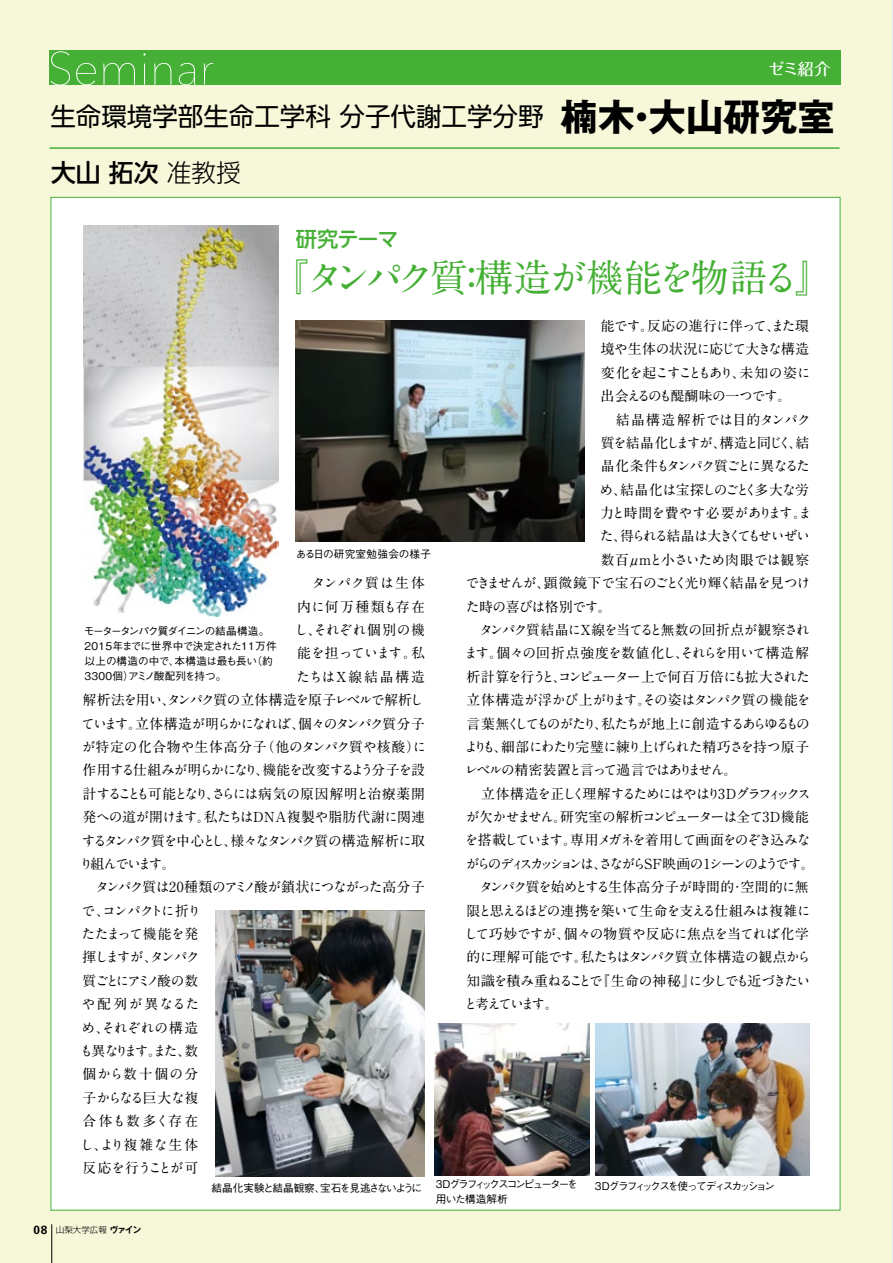
<style>
.page{position:relative;width:893px;height:1263px;background:#fff}
.page>*{position:absolute;margin:0;border:0;box-sizing:border-box;transform-origin:0 0}
.t1{font:700 38.25px "A1 Mincho Std";letter-spacing:-.12em;color:#45b035}
.t2{font:25.5px "UD Shin Go Pro";color:#000}
.t3{font:500 24.75px "UD Shin Go Pro";color:#000}
.t4{font:500 21.3px "UD Shin Go NT Pro";letter-spacing:-.05em;color:#45b035}
.t5{font:500 15.9px "Folk Pro";color:#fff}
.t6{font:700 13.8px "A1 Mincho Std";letter-spacing:-.07em;color:#000}
.t7{font:700 13.8px "A1 Mincho Std";letter-spacing:-.115em;color:#000}
.t8{font:700 13.8px "A1 Mincho Std";letter-spacing:-.09em;color:#000}
.t9{font:700 13.8px "A1 Mincho Std";letter-spacing:-.025em;color:#000}
.t10{font:700 13.8px "A1 Mincho Std";letter-spacing:-.125em;color:#000}
.t11{font:700 13.8px "A1 Mincho Std";letter-spacing:-.175em;color:#000}
.t12{font:700 13.8px "A1 Mincho Std";letter-spacing:-.1em;color:#000}
.t13{font:700 13.8px "A1 Mincho Std";letter-spacing:-.045em;color:#000}
.t14{font:700 13.8px "A1 Mincho Std";color:#000}
.t15{font:700 13.8px "A1 Mincho Std";letter-spacing:-.05em;color:#000}
.t16{font:700 13.8px "A1 Mincho Std";letter-spacing:-.17em;color:#000}
.t17{font:700 13.8px "A1 Mincho Std";letter-spacing:-.035em;color:#000}
.t18{font:700 13.8px "A1 Mincho Std";letter-spacing:-.01em;color:#000}
.t19{font:700 13.8px "A1 Mincho Std";letter-spacing:-.04em;color:#000}
.t20{font:700 13.8px "A1 Mincho Std";letter-spacing:.045em;color:#000}
.t21{font:700 13.8px "A1 Mincho Std";letter-spacing:.055em;color:#000}
.t22{font:700 13.8px "A1 Mincho Std";letter-spacing:-.13em;color:#000}
.t23{font:700 13.8px "A1 Mincho Std";letter-spacing:-.145em;color:#000}
.t24{font:700 13.8px "A1 Mincho Std";letter-spacing:.015em;color:#000}
.t25{font:700 13.8px "A1 Mincho Std";letter-spacing:-.205em;color:#000}
.t26{font:700 13.8px "A1 Mincho Std";letter-spacing:-.12em;color:#000}
.t27{font:700 13.8px "A1 Mincho Std";letter-spacing:-.19em;color:#000}
.t28{font:700 13.8px "A1 Mincho Std";letter-spacing:.135em;color:#000}
.t29{font:700 13.8px "A1 Mincho Std";letter-spacing:.01em;color:#000}
.t30{font:700 13.8px "A1 Mincho Std";letter-spacing:.11em;color:#000}
.t31{font:700 13.8px "A1 Mincho Std";letter-spacing:.075em;color:#000}
.t32{font:700 13.8px "A1 Mincho Std";letter-spacing:-.185em;color:#000}
.t33{font:500 10.65px/14.9px "Gothic BBB Pro";letter-spacing:-.04em;color:#000}
.t34{font:500 10.65px/14.9px "Gothic BBB Pro";letter-spacing:-.175em;color:#000}
.t35{font:500 10.65px "Gothic BBB Pro";letter-spacing:-.115em;color:#000}
.t36{font:500 10.65px "Gothic BBB Pro";letter-spacing:.01em;color:#000}
.t37{font:300 8.55px "Shin Go Pro";color:#000}
.s1{font-family:"Gothic MB101 Pro";font-weight:700;font-size:37.2px}
.s2{font-weight:300}
.s3{font-family:"Nova SSK";font-weight:700;font-size:11.7px}
.s4{font-family:"Gothic MB101 Pro De";font-weight:700}
</style>
<div class="page">
<div style="left:0;top:0;width:892px;height:1263px;background:#f7f8da"></div>
<div style="left:51px;top:197px;width:789px;height:1013px;background:#fff"></div>
<hr style="left:892px;top:0;width:1px;height:1263px;background:#dfeaf8">
<div style="left:49px;top:51px;width:792px;height:34px;background:#45b035"></div>
<hr style="left:49px;top:147px;width:790px;height:2px;background:#45b035">
<svg style="left:51px;top:51px;width:19px;height:34px"></svg>
<svg style="left:76px;top:63px;width:20px;height:22px"></svg>
<svg style="left:103px;top:63px;width:32px;height:22px"></svg>
<svg style="left:143px;top:53px;width:3px;height:32px"></svg>
<svg style="left:154px;top:63px;width:17px;height:22px"></svg>
<svg style="left:179px;top:63px;width:16px;height:22px"></svg>
<svg style="left:204px;top:63px;width:9px;height:22px"></svg>
<hr style="left:52px;top:1224px;width:1px;height:39px;background:#000">
<img style="left:83px;top:226px;width:195px;height:390px">
<img style="left:296px;top:321px;width:288px;height:221px">
<img style="left:216px;top:911px;width:209px;height:266px">
<img style="left:435px;top:1024px;width:154px;height:151px">
<img style="left:595px;top:1024px;width:214px;height:151px">
<p class="t5" style="left:768px;top:55px;width:64px">ゼミ紹介</p>
<h2 class="t2" style="left:50px;top:96px;width:786px">生命環境学部生命工学科 分子代謝工学分野 <span class="s1">楠木・大山研究室</span></h2>
<h3 class="t3" style="left:51px;top:153px;width:191px">大山 拓次 <span class="s2">准教授</span></h3>
<h3 class="t4" style="left:296px;top:222px;width:104px">研究テーマ</h3>
<h1 class="t1" style="left:270px;top:247px;width:565px">『タンパク質：構造が機能を物語る』</h1>
<p class="t36" style="left:296px;top:545px;width:137px">ある日の研究室勉強会の様子</p>
<p class="t20" style="left:297px;top:572px;width:129px">　タンパク質は生体</p>
<p class="t21" style="left:297px;top:595px;width:129px">内に何万種類も存在</p>
<p class="t20" style="left:295px;top:619px;width:132px">し、それぞれ個別の機</p>
<p class="t6" style="left:297px;top:642px;width:129px">能を担っています。私</p>
<p class="t28" style="left:296px;top:665px;width:130px">たちはX線結晶構造</p>
<p class="t8" style="left:83px;top:689px;width:343px">解析法を用い、タンパク質の立体構造を原子レベルで解析し</p>
<p class="t7" style="left:81px;top:712px;width:345px">ています。立体構造が明らかになれば、個々のタンパク質分子</p>
<p class="t14" style="left:82px;top:736px;width:346px">が特定の化合物や生体高分子（他のタンパク質や核酸）に</p>
<p class="t8" style="left:83px;top:759px;width:344px">作用する仕組みが明らかになり、機能を改変するよう分子を設</p>
<p class="t7" style="left:83px;top:782px;width:344px">計することも可能となり、さらには病気の原因解明と治療薬開</p>
<p class="t9" style="left:83px;top:806px;width:344px">発への道が開けます。私たちはDNA複製や脂肪代謝に関連</p>
<p class="t12" style="left:82px;top:829px;width:345px">するタンパク質を中心とし、様々なタンパク質の構造解析に取</p>
<p class="t11" style="left:79px;top:852px;width:98px">り組んでいます。</p>
<p class="t6" style="left:83px;top:876px;width:344px">　タンパク質は20種類のアミノ酸が鎖状につながった高分子</p>
<p class="t12" style="left:81px;top:899px;width:121px">で、コンパクトに折り</p>
<p class="t19" style="left:82px;top:923px;width:118px">たたまって機能を発</p>
<p class="t26" style="left:83px;top:946px;width:119px">揮しますが、タンパク</p>
<p class="t27" style="left:83px;top:969px;width:117px">質ごとにアミノ酸の数</p>
<p class="t30" style="left:82px;top:993px;width:119px">や配列が異なるた</p>
<p class="t29" style="left:82px;top:1016px;width:118px">め、それぞれの構造</p>
<p class="t25" style="left:80px;top:1040px;width:120px">も異なります。また、数</p>
<p class="t31" style="left:83px;top:1063px;width:117px">個から数十個の分</p>
<p class="t6" style="left:83px;top:1086px;width:117px">子からなる巨大な複</p>
<p class="t14" style="left:83px;top:1110px;width:117px">合体も数多く存在</p>
<p class="t21" style="left:80px;top:1133px;width:120px">し、より複雑な生体</p>
<p class="t13" style="left:83px;top:1156px;width:117px">反応を行うことが可</p>
<p class="t33" style="left:84px;top:622px;width:194px">モータータンパク質ダイニンの結晶構造。<br>2015年までに世界中で決定された11万件以上の構造の中で、本構造は最も長い（約<br>3300個）アミノ酸配列を持つ。</p>
<p class="t15" style="left:601px;top:315px;width:210px">能です。反応の進行に伴って、また環</p>
<p class="t6" style="left:601px;top:338px;width:210px">境や生体の状況に応じて大きな構造</p>
<p class="t6" style="left:601px;top:361px;width:211px">変化を起こすこともあり、未知の姿に</p>
<p class="t8" style="left:601px;top:385px;width:192px">出会えるのも醍醐味の一つです。</p>
<p class="t24" style="left:601px;top:408px;width:211px">　結晶構造解析では目的タンパク</p>
<p class="t22" style="left:601px;top:431px;width:210px">質を結晶化しますが、構造と同じく、結</p>
<p class="t10" style="left:601px;top:455px;width:211px">晶化条件もタンパク質ごとに異なるた</p>
<p class="t6" style="left:600px;top:478px;width:211px">め、結晶化は宝探しのごとく多大な労</p>
<p class="t15" style="left:600px;top:502px;width:213px">力と時間を費やす必要があります。ま</p>
<p class="t23" style="left:600px;top:525px;width:212px">た、得られる結晶は大きくてもせいぜい</p>
<p class="t6" style="left:601px;top:548px;width:210px">数百μmと小さいため肉眼では観察</p>
<p class="t8" style="left:465px;top:572px;width:346px">できませんが、顕微鏡下で宝石のごとく光り輝く結晶を見つけ</p>
<p class="t19" style="left:466px;top:595px;width:148px">た時の喜びは格別です。</p>
<p class="t6" style="left:467px;top:618px;width:344px">　タンパク質結晶にX線を当てると無数の回折点が観察され</p>
<p class="t17" style="left:464px;top:642px;width:346px">ます。個々の回折点強度を数値化し、それらを用いて構造解</p>
<p class="t6" style="left:467px;top:665px;width:345px">析計算を行うと、コンピューター上で何百万倍にも拡大された</p>
<p class="t18" style="left:467px;top:689px;width:346px">立体構造が浮かび上がります。その姿はタンパク質の機能を</p>
<p class="t16" style="left:467px;top:712px;width:345px">言葉無くしてものがたり、私たちが地上に創造するあらゆるもの</p>
<p class="t6" style="left:464px;top:735px;width:346px">よりも、細部にわたり完璧に練り上げられた精巧さを持つ原子</p>
<p class="t7" style="left:464px;top:759px;width:274px">レベルの精密装置と言って過言ではありません。</p>
<p class="t10" style="left:467px;top:782px;width:346px">　立体構造を正しく理解するためにはやはり3Dグラフィックス</p>
<p class="t6" style="left:466px;top:806px;width:345px">が欠かせません。研究室の解析コンピューターは全て3D機能</p>
<p class="t7" style="left:465px;top:829px;width:347px">を搭載しています。専用メガネを着用して画面をのぞき込みな</p>
<p class="t11" style="left:466px;top:852px;width:350px">がらのディスカッションは、さながらSF映画の1シーンのようです。</p>
<p class="t6" style="left:467px;top:876px;width:343px">　タンパク質を始めとする生体高分子が時間的・空間的に無</p>
<p class="t6" style="left:467px;top:899px;width:345px">限と思えるほどの連携を築いて生命を支える仕組みは複雑に</p>
<p class="t9" style="left:464px;top:922px;width:346px">して巧妙ですが、個々の物質や反応に焦点を当てれば化学</p>
<p class="t13" style="left:467px;top:946px;width:346px">的に理解可能です。私たちはタンパク質立体構造の観点から</p>
<p class="t6" style="left:467px;top:969px;width:345px">知識を積み重ねることで『生命の神秘』に少しでも近づきたい</p>
<p class="t32" style="left:464px;top:993px;width:96px">と考えています。</p>
<p class="t37" style="left:34px;top:1222px;width:109px"><span class="s3">08</span> 山梨大学広報<span class="s4">ヴァイン</span></p>
<p class="t34" style="left:436px;top:1175px;width:143px">3Dグラフィックスコンピューターを用いた構造解析</p>
<p class="t35" style="left:212px;top:1179px;width:212px">結晶化実験と結晶観察、宝石を見逃さないように</p>
<p class="t34" style="left:595px;top:1177px;width:181px">3Dグラフィックスを使ってディスカッション</p>
</div>
